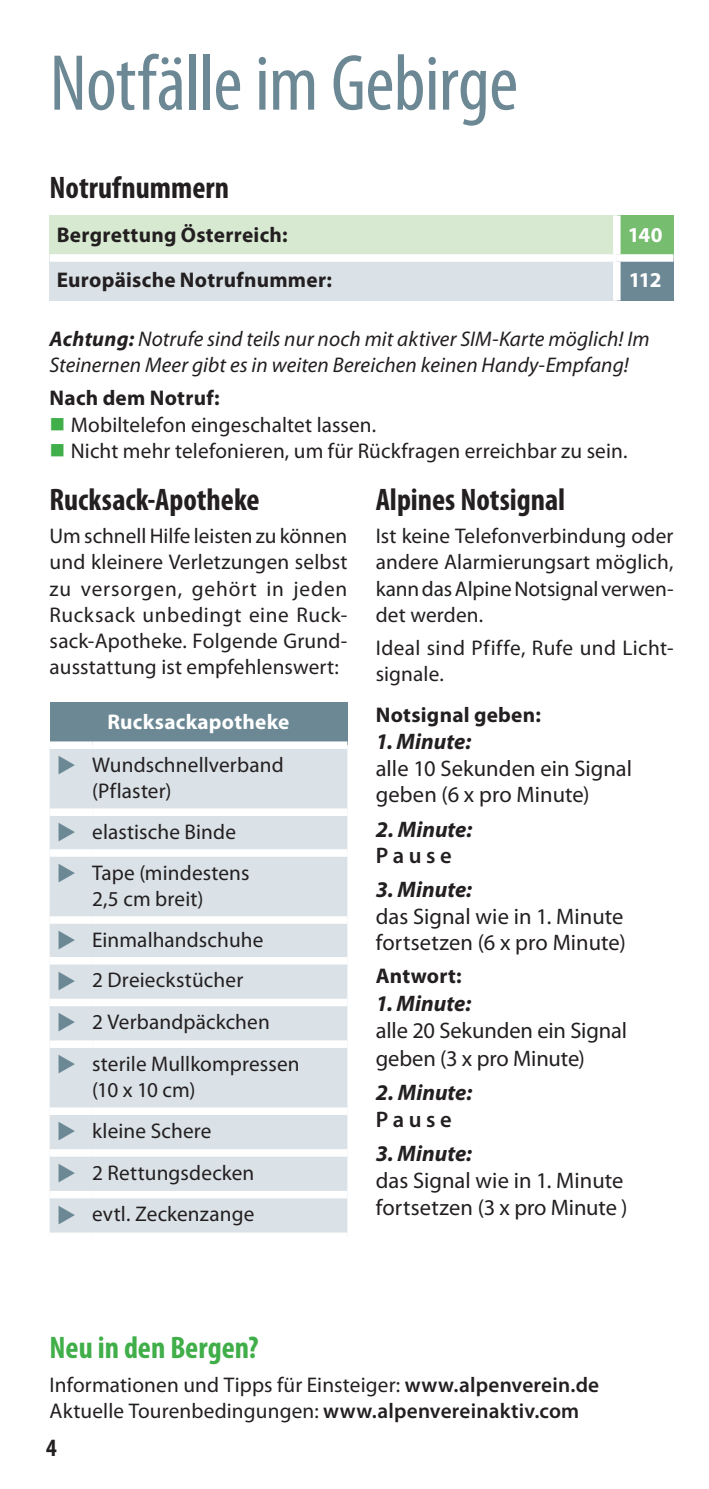
<style>
.page{position:relative;width:709px;height:1489px;background:#fff}
.page>*{position:absolute;margin:0;border:0;box-sizing:border-box;transform-origin:0 0}
.t1{font:condensed 80px "Myriad Pro";letter-spacing:-.01em;color:#6c8895}
.t2{font:700 condensed 31.25px "Myriad Pro";color:#231f20}
.t3{font:700 condensed 31.25px "Myriad Pro";color:#40ae49}
.t4{font:700 condensed 25px "Myriad Pro";color:#231f20}
.t5{font:22.5px/26.2px "Myriad Pro";color:#231f20}
.t6{font:italic 700 22.5px "Myriad Pro";color:#231f20}
.t7{font:600 22.5px "Myriad Pro";letter-spacing:.205em;color:#231f20}
.t8{font:21.25px/26.2px "Myriad Pro";letter-spacing:.01em;color:#231f20}
.t9{font:italic 21.25px/26.2px "Myriad Pro";letter-spacing:.005em;color:#231f20}
.t10{font:700 21.25px "Myriad Pro";letter-spacing:.015em;color:#231f20}
.t11{font:700 21.25px "Myriad Pro";letter-spacing:.01em;color:#fff}
.s1{font-weight:700}
.s2{color:#6c8895}
.s3{font-weight:600}
</style>
<div class="page">
<div style="left:50px;top:702px;width:297px;height:43px;background:#6c8895"></div>
<div style="left:50px;top:749px;width:297px;height:483px;background:#dae2e7"></div>
<div style="left:50px;top:741px;width:42px;height:8px;background:#fff"></div>
<div style="left:92px;top:741px;width:255px;height:8px;background:#fff"></div>
<div style="left:50px;top:808px;width:42px;height:8px;background:#fff"></div>
<div style="left:92px;top:808px;width:255px;height:8px;background:#fff"></div>
<div style="left:50px;top:849px;width:42px;height:7px;background:#fff"></div>
<div style="left:92px;top:849px;width:255px;height:7px;background:#fff"></div>
<div style="left:50px;top:916px;width:42px;height:7px;background:#fff"></div>
<div style="left:92px;top:916px;width:255px;height:7px;background:#fff"></div>
<div style="left:50px;top:957px;width:42px;height:7px;background:#fff"></div>
<div style="left:92px;top:957px;width:255px;height:7px;background:#fff"></div>
<div style="left:50px;top:998px;width:42px;height:8px;background:#fff"></div>
<div style="left:92px;top:998px;width:255px;height:8px;background:#fff"></div>
<div style="left:50px;top:1040px;width:42px;height:7px;background:#fff"></div>
<div style="left:92px;top:1040px;width:255px;height:7px;background:#fff"></div>
<div style="left:50px;top:1107px;width:42px;height:7px;background:#fff"></div>
<div style="left:92px;top:1107px;width:255px;height:7px;background:#fff"></div>
<div style="left:50px;top:1149px;width:42px;height:7px;background:#fff"></div>
<div style="left:92px;top:1149px;width:255px;height:7px;background:#fff"></div>
<div style="left:50px;top:1190px;width:42px;height:8px;background:#fff"></div>
<div style="left:92px;top:1190px;width:255px;height:8px;background:#fff"></div>
<div style="left:50px;top:215px;width:567px;height:43px;background:#d8e9d2"></div>
<div style="left:617px;top:215px;width:56px;height:43px;background:#76bd6f"></div>
<div style="left:50px;top:258px;width:567px;height:42px;background:#dae2e7"></div>
<div style="left:617px;top:258px;width:56px;height:42px;background:#6c8895"></div>
<div style="left:613px;top:215px;width:7px;height:39px;background:#fff"></div>
<div style="left:50px;top:254px;width:567px;height:8px;background:#fff"></div>
<div style="left:617px;top:254px;width:56px;height:8px;background:#fff"></div>
<div style="left:613px;top:262px;width:7px;height:38px;background:#fff"></div>
<h1 class="t1" style="left:50px;top:35px;width:470px">Notfälle im Gebirge</h1>
<h2 class="t2" style="left:50px;top:168px;width:181px">Notrufnummern</h2>
<p class="t10" style="left:57px;top:221px;width:232px">Bergrettung Österreich:</p>
<p class="t11" style="left:627px;top:221px;width:36px">140</p>
<p class="t10" style="left:57px;top:266px;width:277px">Europäische Notrufnummer:</p>
<p class="t11" style="left:628px;top:266px;width:34px">112</p>
<p class="t9" style="left:50px;top:325px;width:601px"><span class="s1">Achtung:</span> Notrufe sind teils nur noch mit aktiver SIM-Karte möglich! Im<br>Steinernen Meer gibt es in weiten Bereichen keinen Handy-Empfang!</p>
<p class="t10" style="left:50px;top:384px;width:171px">Nach dem Notruf:</p>
<p class="t8" style="left:71px;top:411px;width:558px">Mobiltelefon eingeschaltet lassen.<br>Nicht mehr telefonieren, um für Rückfragen erreichbar zu sein.</p>
<h2 class="t2" style="left:50px;top:479px;width:211px">Rucksack-Apotheke</h2>
<p class="t8" style="left:50px;top:522px;width:299px;text-align:justify">Um schnell Hilfe leisten zu können und kleinere Verletzungen selbst zu versorgen, gehört in jeden Rucksack unbedingt eine Ruck&shy;sack-Apotheke. Folgende Grund&shy;ausstattung ist empfehlenswert:</p>
<p class="t11" style="left:107px;top:708px;width:183px">Rucksackapotheke</p>
<p class="t8" style="left:92px;top:751px;width:193px;text-indent:-35px"><span class="s2">◆</span> Wundschnellverband (Pflaster)</p>
<p class="t8" style="left:57px;top:818px;width:181px"><span class="s2">◆</span> elastische Binde</p>
<p class="t8" style="left:57px;top:859px;width:194px;text-align:center"><span class="s2">◆</span> Tape (mindestens<br>2,5 cm breit)</p>
<p class="t8" style="left:57px;top:926px;width:208px"><span class="s2">◆</span> Einmalhandschuhe</p>
<p class="t8" style="left:57px;top:966px;width:188px"><span class="s2">◆</span> 2 Dreieckstücher</p>
<p class="t8" style="left:57px;top:1008px;width:215px"><span class="s2">◆</span> 2 Verbandpäckchen</p>
<p class="t8" style="left:92px;top:1050px;width:209px;text-indent:-35px"><span class="s2">◆</span> sterile Mullkompressen (10 x 10 cm)</p>
<p class="t8" style="left:57px;top:1117px;width:156px"><span class="s2">◆</span> kleine Schere</p>
<p class="t8" style="left:57px;top:1158px;width:199px"><span class="s2">◆</span> 2 Rettungsdecken</p>
<p class="t8" style="left:57px;top:1200px;width:199px"><span class="s2">◆</span> evtl. Zeckenzange</p>
<h2 class="t2" style="left:376px;top:479px;width:191px">Alpines Notsignal</h2>
<p class="t8" style="left:376px;top:522px;width:299px;text-align:justify">Ist keine Telefonverbindung oder andere Alarmierungsart möglich, kann das Alpine Notsignal verwen&shy;det werden.</p>
<p class="t8" style="left:376px;top:634px;width:299px">Ideal sind Pfiffe, Rufe und Licht&shy;signale.</p>
<p class="t10" style="left:376px;top:700px;width:167px">Notsignal geben:</p>
<p class="t6" style="left:376px;top:727px;width:97px">1. Minute:</p>
<p class="t5" style="left:376px;top:754px;width:258px">alle 10 Sekunden ein Signal geben (6 x pro Minute)</p>
<p class="t6" style="left:376px;top:814px;width:98px">2. Minute:</p>
<p class="t7" style="left:376px;top:840px;width:78px">Pause</p>
<p class="t6" style="left:376px;top:875px;width:98px">3. Minute:</p>
<p class="t5" style="left:376px;top:902px;width:251px">das Signal wie in 1. Minute fortsetzen (6 x pro Minute)</p>
<p class="t10" style="left:376px;top:962px;width:87px">Antwort:</p>
<p class="t6" style="left:376px;top:988px;width:97px">1. Minute:</p>
<p class="t5" style="left:376px;top:1016px;width:253px;line-height:27.5px">alle 20 Sekunden ein Signal geben (3 x pro Minute)</p>
<p class="t6" style="left:376px;top:1078px;width:98px">2. Minute:</p>
<p class="t7" style="left:376px;top:1104px;width:78px">Pause</p>
<p class="t6" style="left:376px;top:1138px;width:98px">3. Minute:</p>
<p class="t5" style="left:376px;top:1165px;width:253px;line-height:27.5px">das Signal wie in 1. Minute fortsetzen (3 x pro Minute )</p>
<h2 class="t3" style="left:50px;top:1328px;width:211px">Neu in den Bergen?</h2>
<p class="t8" style="left:50px;top:1370px;width:551px">Informationen und Tipps für Einsteiger: <span class="s3">www.alpenverein.de<br></span>Aktuelle Tourenbedingungen: <span class="s3">www.alpenvereinaktiv.com</span></p>
<p class="t4" style="left:46px;top:1431px;width:12px">4</p>
</div>
